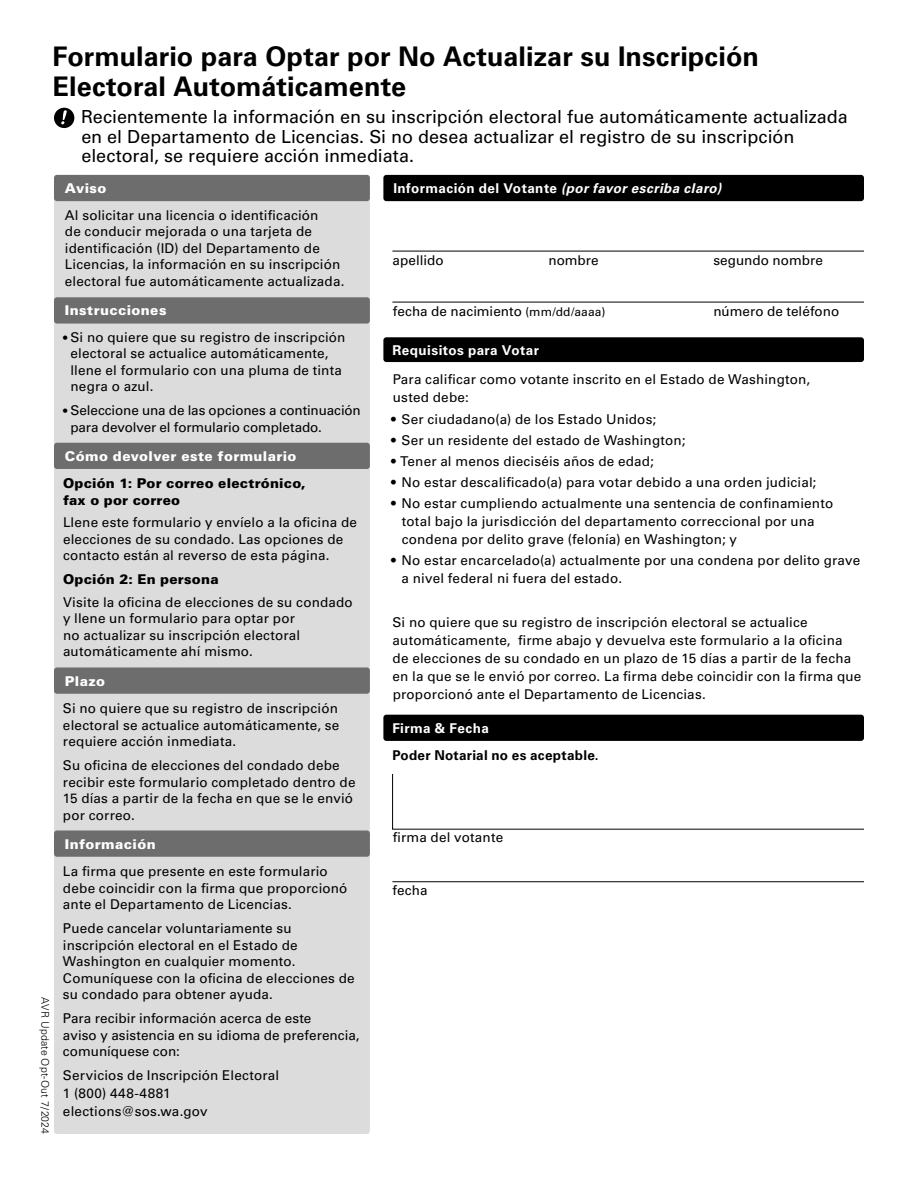
<style>
.page{position:relative;width:918px;height:1188px;background:#fff}
.page>*{position:absolute;margin:0;border:0;box-sizing:border-box;transform-origin:0 0}
.t1{font:700 27px/30px "Univers LT Std";color:#000}
.t2{font:18px/19.5px "Univers LT Std";color:#000}
.t3{font:13.5px/16.5px "Univers LT Std";letter-spacing:.01em;color:#000}
.t4{font:13.5px/16.5px "Univers LT Std";letter-spacing:-.01em;color:#000}
.t5{font:900 13.5px "Univers LT Std";letter-spacing:.03em;color:#fff}
.t6{font:900 13.5px/16.5px "Univers LT Std";letter-spacing:.015em;color:#000}
.t7{font:italic 700 13.5px "Univers LT Std";letter-spacing:.03em;color:#fff}
.t8{font:700 13.5px "Univers LT Std";letter-spacing:.03em;color:#fff}
.t9{font:700 13.5px "Univers LT Std";letter-spacing:.02em;color:#000}
.t10{font:300 10.5px "Univers LT Std";letter-spacing:.01em;color:#000}
.s1{font-size:12px}
.s2{font-style:normal}
</style>
<div class="page">
<div style="left:54px;top:175px;width:316px;height:959px;background:#dcdcdc;border-radius:3px"></div>
<div style="left:54px;top:175px;width:316px;height:26px;background:#6d6d6d;border-radius:3px"></div>
<div style="left:54px;top:297px;width:316px;height:27px;background:#6d6d6d;border-radius:3px"></div>
<div style="left:54px;top:443px;width:316px;height:26px;background:#6d6d6d;border-radius:3px"></div>
<div style="left:383px;top:337px;width:481px;height:25px;background:#000;border-radius:3px"></div>
<div style="left:54px;top:108px;width:20px;height:20px;background:#000;border-radius:50%"></div>
<svg style="left:61px;top:110px;width:6px;height:14px"></svg>
<div style="left:54px;top:667px;width:316px;height:27px;background:#6d6d6d;border-radius:3px"></div>
<div style="left:54px;top:831px;width:316px;height:26px;background:#6d6d6d;border-radius:3px"></div>
<div style="left:383px;top:175px;width:481px;height:26px;background:#000;border-radius:3px"></div>
<hr style="left:392px;top:251px;width:472px;height:1px;background:#000">
<hr style="left:392px;top:302px;width:472px;height:1px;background:#000">
<svg style="left:392px;top:774px;width:472px;height:56px"></svg>
<hr style="left:392px;top:881px;width:472px;height:1px;background:#000">
<div style="left:383px;top:715px;width:481px;height:26px;background:#000;border-radius:3px"></div>
<h1 class="t1" style="left:52px;top:42px;width:708px">Formulario para Optar por No Actualizar su Inscripción<br>Electoral Automáticamente</h1>
<h2 class="t2" style="left:81px;top:107px;width:768px">Recientemente la información en su inscripción electoral fue automáticamente actualizada en el Departamento de Licencias. Si no desea actualizar el registro de su inscripción electoral, se requiere acción inmediata.</h2>
<p class="t10" style="left:52px;top:997px;width:138px;rotate:90deg">AVR Update Opt-Out 7/2024</p>
<p class="t5" style="left:65px;top:180px;width:43px">Aviso</p>
<p class="t3" style="left:65px;top:207px;width:281px">Al solicitar una licencia o identificación<br>de conducir mejorada o una tarjeta de identificación (ID) del Departamento de Licencias, la información en su inscripción electoral fue automáticamente actualizada.</p>
<p class="t5" style="left:65px;top:302px;width:103px">Instrucciones</p>
<p class="t3" style="left:70px;top:329px;width:276px;text-indent:-8px"><span class="s1">•</span> Si no quiere que su registro de inscripción electoral se actualice automáticamente, llene el formulario con una pluma de tinta negra o azul.</p>
<p class="t4" style="left:70px;top:402px;width:292px;text-indent:-8px"><span class="s1">•</span> Seleccione una de las opciones a continuación para devolver el formulario completado.</p>
<p class="t5" style="left:65px;top:447px;width:233px">Cómo devolver este formulario</p>
<p class="t6" style="left:63px;top:475px;width:244px">Opción 1: Por correo electrónico, fax o por correo</p>
<p class="t3" style="left:63px;top:514px;width:295px">Llene este formulario y envíelo a la oficina de elecciones de su condado. Las opciones de contacto están al reverso de esta página.</p>
<p class="t6" style="left:63px;top:571px;width:157px">Opción 2: En persona</p>
<p class="t3" style="left:63px;top:594px;width:291px">Visite la oficina de elecciones de su condado y llene un formulario para optar por<br>no actualizar su inscripción electoral automáticamente ahí mismo.</p>
<p class="t5" style="left:65px;top:672px;width:42px">Plazo</p>
<p class="t3" style="left:63px;top:700px;width:278px;text-align:justify">Si no quiere que su registro de inscripción electoral se actualice automáticamente, se requiere acción inmediata.</p>
<p class="t3" style="left:63px;top:757px;width:294px">Su oficina de elecciones del condado debe recibir este formulario completado dentro de 15 días a partir de la fecha en que se le envió por correo.</p>
<p class="t5" style="left:65px;top:835px;width:92px">Información</p>
<p class="t3" style="left:63px;top:864px;width:286px">La firma que presente en este formulario debe coincidir con la firma que proporcionó ante el Departamento de Licencias.</p>
<p class="t3" style="left:63px;top:921px;width:293px">Puede cancelar voluntariamente su inscripción electoral en el Estado de Washington en cualquier momento.<br>Comuníquese con la oficina de elecciones de su condado para obtener ayuda.</p>
<p class="t3" style="left:63px;top:1011px;width:298px">Para recibir información acerca de este<br>aviso y asistencia en su idioma de preferencia, comuníquese con:</p>
<p class="t3" style="left:63px;top:1067px;width:218px;line-height:18px">Servicios de Inscripción Electoral<br>1 (800) 448-4881 elections@sos.wa.gov</p>
<p class="t7" style="left:393px;top:180px;width:329px"><span class="s2">Información del Votante</span> (por favor escriba claro)</p>
<p class="t3" style="left:393px;top:252px;width:53px">apellido</p>
<p class="t3" style="left:548px;top:252px;width:52px">nombre</p>
<p class="t3" style="left:713px;top:252px;width:111px">segundo nombre</p>
<p class="t3" style="left:393px;top:303px;width:214px">fecha de nacimiento <span class="s1">(mm/dd/aaaa)</span></p>
<p class="t3" style="left:713px;top:303px;width:127px">número de teléfono</p>
<p class="t8" style="left:392px;top:342px;width:148px">Requisitos para Votar</p>
<p class="t3" style="left:393px;top:370px;width:419px;line-height:18px">Para calificar como votante inscrito en el Estado de Washington, usted debe:</p>
<p class="t3" style="left:391px;top:411px;width:266px">• Ser ciudadano(a) de los Estado Unidos;</p>
<p class="t3" style="left:391px;top:432px;width:296px">• Ser un residente del estado de Washington;</p>
<p class="t3" style="left:391px;top:453px;width:264px">• Tener al menos dieciséis años de edad;</p>
<p class="t3" style="left:391px;top:474px;width:427px">• No estar descalificado(a) para votar debido a una orden judicial;</p>
<p class="t3" style="left:402px;top:495px;width:433px;line-height:18px;text-indent:-10px">• No estar cumpliendo actualmente una sentencia de confinamiento total bajo la jurisdicción del departamento correccional por una condena por delito grave (felonía) en Washington; y</p>
<p class="t3" style="left:402px;top:552px;width:460px;line-height:18px;text-indent:-10px">• No estar encarcelado(a) actualmente por una condena por delito grave a nivel federal ni fuera del estado.</p>
<p class="t3" style="left:393px;top:613px;width:470px;line-height:18px">Si no quiere que su registro de inscripción electoral se actualice automáticamente, firme abajo y devuelva este formulario a la oficina de elecciones de su condado en un plazo de 15 días a partir de la fecha en la que se le envió por correo. La firma debe coincidir con la firma que proporcionó ante el Departamento de Licencias.</p>
<p class="t8" style="left:392px;top:720px;width:98px">Firma &amp; Fecha</p>
<p class="t9" style="left:392px;top:747px;width:208px">Poder Notarial no es aceptable.</p>
<p class="t3" style="left:393px;top:830px;width:112px">firma del votante</p>
<p class="t3" style="left:392px;top:882px;width:37px">fecha</p>
</div>
